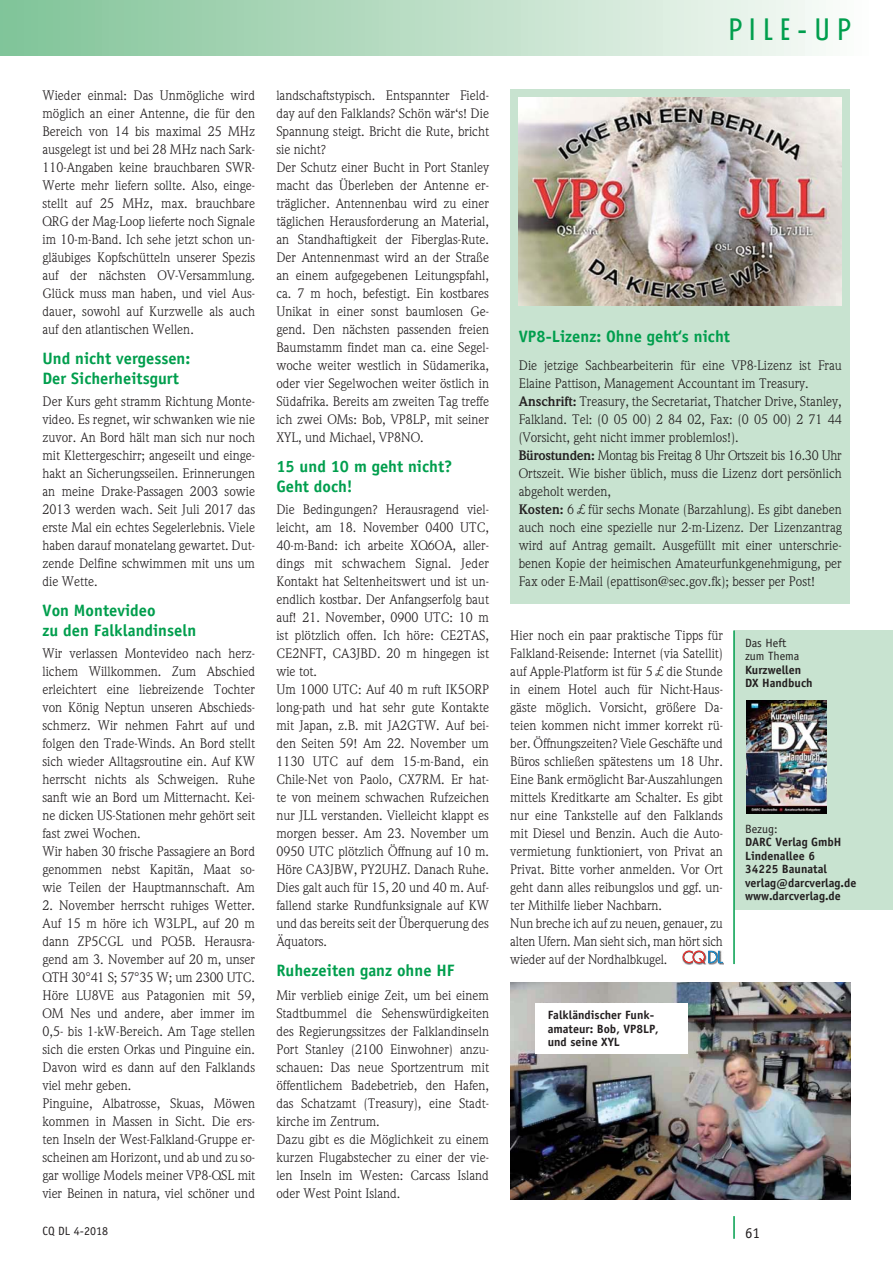
<style>
.page{position:relative;width:893px;height:1263px;background:#fff}
.page>*{position:absolute;margin:0;border:0;box-sizing:border-box;transform-origin:0 0}
.t1{font:condensed 30px "Limerick";letter-spacing:.26em;color:#009e4d}
.t2{font:700 16.5px/19.8px "Officina Sans";color:#009e4d}
.t3{font:15px "Officina Sans";color:#231f20}
.t4{font:13.5px/18px "Weidemann";color:#231f20}
.t5{font:700 12px/13.5px "Officina Sans";color:#231f20}
.t6{font:12px/13.5px "Officina Sans";color:#231f20}
.s1{font-weight:700}
</style>
<div class="page">
<div style="left:0;top:0;width:893px;height:55px;background:linear-gradient(to right,#7fc396,#fefdfc)"></div>
<hr style="left:733px;top:1216px;width:2px;height:23px;background:#009e4d">
<img style="left:684px;top:962px;width:40px;height:2px">
<svg style="left:683px;top:950px;width:40px;height:13px"></svg>
<div style="left:734px;top:630px;width:159px;height:280px;background:#c8e3d0"></div>
<img style="left:746px;top:700px;width:81px;height:113px">
<img style="left:510px;top:982px;width:340px;height:217px">
<div style="left:535px;top:1003px;width:153px;height:51px;background:#fff"></div>
<div style="left:510px;top:89px;width:340px;height:515px;background:#c8e3d0"></div>
<img style="left:519px;top:98px;width:323px;height:207px">
<hr style="left:733px;top:630px;width:2px;height:334px;background:#009e4d">
<p class="t4" style="left:42px;top:87px;width:214px;text-align:justify">Wieder einmal: Das Unmögliche wird möglich an einer Antenne, die für den Bereich von 14 bis maximal 25 MHz ausgelegt ist und bei 28 MHz nach Sark-110-Angaben keine brauchbaren SWR-Werte mehr liefern sollte. Also, einge&shy;stellt auf 25 MHz, max. brauchbare QRG der Mag-Loop lieferte noch Signale im 10-m-Band. Ich sehe jetzt schon un&shy;gläubiges Kopfschütteln unserer Spezis auf der nächsten OV-Versammlung.<br>Glück muss man haben, und viel Aus&shy;dauer, sowohl auf Kurzwelle als auch auf den atlantischen Wellen.</p>
<p class="t2" style="left:42px;top:350px;width:149px">Und nicht vergessen:<br>Der Sicherheitsgurt</p>
<p class="t4" style="left:42px;top:393px;width:214px;text-align:justify">Der Kurs geht stramm Richtung Monte&shy;video. Es regnet, wir schwanken wie nie zuvor. An Bord hält man sich nur noch mit Klettergeschirr; angeseilt und einge&shy;hakt an Sicherungsseilen. Erinnerungen an meine Drake-Passagen 2003 sowie 2013 werden wach. Seit Juli 2017 das erste Mal ein echtes Segelerlebnis. Viele haben darauf monatelang gewartet. Dut&shy;zende Delfine schwimmen mit uns um die Wette.</p>
<p class="t2" style="left:42px;top:602px;width:155px">Von Montevideo<br>zu den Falklandinseln</p>
<p class="t4" style="left:42px;top:645px;width:214px">Wir verlassen Montevideo nach herz&shy;lichem Willkommen. Zum Abschied erleichtert eine liebreizende Tochter von König Neptun unseren Abschieds&shy;schmerz. Wir nehmen Fahrt auf und folgen den Trade-Winds. An Bord stellt sich wieder Alltagsroutine ein. Auf KW herrscht nichts als Schweigen. Ruhe sanft wie an Bord um Mitternacht. Kei&shy;ne dicken US-Stationen mehr gehört seit fast zwei Wochen.<br>Wir haben 30 frische Passagiere an Bord genommen nebst Kapitän, Maat so&shy;wie Teilen der Hauptmannschaft. Am</p>
<p class="t4" style="left:42px;top:897px;width:214px">2. November herrscht ruhiges Wetter.<br>Auf 15 m höre ich W3LPL, auf 20 m dann ZP5CGL und PQ5B. Herausra&shy;gend am 3. November auf 20 m, unser QTH 30°41 S; 57°35 W; um 2300 UTC.<br>Höre LU8VE aus Patagonien mit 59, OM Nes und andere, aber immer im 0,5- bis 1-kW-Bereich. Am Tage stellen sich die ersten Orkas und Pinguine ein.<br>Davon wird es dann auf den Falklands viel mehr geben.<br>Pinguine, Albatrosse, Skuas, Möwen kommen in Massen in Sicht. Die ers&shy;ten Inseln der West-Falkland-Gruppe er&shy;scheinen am Horizont, und ab und zu so&shy;gar wollige Models meiner VP8-QSL mit vier Beinen in natura, viel schöner und</p>
<p class="t4" style="left:276px;top:87px;width:214px">landschaftstypisch. Entspannter Field&shy;day auf den Falklands? Schön wär‘s! Die Spannung steigt. Bricht die Rute, bricht sie nicht?<br>Der Schutz einer Bucht in Port Stanley macht das Überleben der Antenne er&shy;träglicher. Antennenbau wird zu einer täglichen Herausforderung an Material, an Standhaftigkeit der Fiberglas-Rute.<br>Der Antennenmast wird an der Straße an einem aufgegebenen Leitungspfahl, ca. 7 m hoch, befestigt. Ein kostbares Unikat in einer sonst baumlosen Ge&shy;gend. Den nächsten passenden freien Baumstamm findet man ca. eine Segel&shy;woche weiter westlich in Südamerika, oder vier Segelwochen weiter östlich in Südafrika. Bereits am zweiten Tag treffe ich zwei OMs: Bob, VP8LP, mit seiner XYL, und Michael, VP8NO.</p>
<p class="t2" style="left:276px;top:458px;width:178px">15 und 10 m geht nicht?<br>Geht doch!</p>
<p class="t4" style="left:276px;top:501px;width:214px">Die Bedingungen? Herausragend viel&shy;leicht, am 18. November 0400 UTC, 40-m-Band: ich arbeite XQ6OA, aller&shy;dings mit schwachem Signal. Jeder Kontakt hat Seltenheitswert und ist un&shy;endlich kostbar. Der Anfangserfolg baut auf! 21. November, 0900 UTC: 10 m ist plötzlich offen. Ich höre: CE2TAS, CE2NFT, CA3JBD. 20 m hingegen ist wie tot.<br>Um 1000 UTC: Auf 40 m ruft IK5ORP long-path und hat sehr gute Kontakte mit Japan, z.B. mit JA2GTW. Auf bei&shy;den Seiten 59! Am 22. November um 1130 UTC auf dem 15-m-Band, ein Chile-Net von Paolo, CX7RM. Er hat&shy;te von meinem schwachen Rufzeichen nur JLL verstanden. Vielleicht klappt es morgen besser. Am 23. November um 0950 UTC plötzlich Öffnung auf 10 m.<br>Höre CA3JBW, PY2UHZ. Danach Ruhe.<br>Dies galt auch für 15, 20 und 40 m. Auf&shy;fallend starke Rundfunksignale auf KW und das bereits seit der Überquerung des Äquators.</p>
<p class="t2" style="left:276px;top:962px;width:180px">Ruhezeiten ganz ohne HF</p>
<p class="t4" style="left:276px;top:987px;width:214px">Mir verblieb einige Zeit, um bei einem Stadtbummel die Sehenswürdigkeiten des Regierungssitzes der Falklandinseln Port Stanley (2100 Einwohner) anzu&shy;schauen: Das neue Sportzentrum mit öffentlichem Badebetrieb, den Hafen, das Schatzamt (Treasury), eine Stadt&shy;kirche im Zentrum.<br>Dazu gibt es die Möglichkeit zu einem kurzen Flugabstecher zu einer der vie&shy;len Inseln im Westen: Carcass Island oder West Point Island.</p>
<h1 class="t1" style="left:729px;top:12px;width:123px">PILE-UP</h1>
<p class="t2" style="left:519px;top:328px;width:213px">VP8-Lizenz: Ohne geht‘s nicht</p>
<p class="t4" style="left:519px;top:357px;width:324px">Die jetzige Sachbearbeiterin für eine VP8-Lizenz ist Frau Elaine Pattison, Management Accountant im Treasury.<br><span class="s1">Anschrift:</span> Treasury, the Secretariat, Thatcher Drive, Stanley, Falkland. Tel: (0 05 00) 2 84 02, Fax: (0 05 00) 2 71 44 (Vorsicht, geht nicht immer problemlos!).<br><span class="s1">Bürostunden:</span> Montag bis Freitag 8 Uhr Ortszeit bis 16.30 Uhr Ortszeit. Wie bisher üblich, muss die Lizenz dort persönlich abgeholt werden,<br><span class="s1">Kosten:</span> 6 £ für sechs Monate (Barzahlung). Es gibt daneben auch noch eine spezielle nur 2-m-Lizenz. Der Lizenzantrag wird auf Antrag gemailt. Ausgefüllt mit einer unterschrie&shy;benen Kopie der heimischen Amateurfunkgenehmigung, per Fax oder E-Mail (epattison@sec.gov.fk); besser per Post!</p>
<p class="t4" style="left:510px;top:627px;width:214px">Hier noch ein paar praktische Tipps für Falkland-Reisende: Internet (via Satellit) auf Apple-Platform ist für 5 £ die Stunde in einem Hotel auch für Nicht-Haus&shy;gäste möglich. Vorsicht, größere Da&shy;teien kommen nicht immer korrekt rü&shy;ber. Öffnungszeiten? Viele Geschäfte und Büros schließen spätestens um 18 Uhr.<br>Eine Bank ermöglicht Bar-Auszahlungen mittels Kreditkarte am Schalter. Es gibt nur eine Tankstelle auf den Falklands mit Diesel und Benzin. Auch die Auto&shy;vermietung funktioniert, von Privat an Privat. Bitte vorher anmelden. Vor Ort geht dann alles reibungslos und ggf. un&shy;ter Mithilfe lieber Nachbarn.<br>Nun breche ich auf zu neuen, genauer, zu alten Ufern. Man sieht sich, man hört sich wieder auf der Nordhalbkugel.</p>
<p class="t5" style="left:548px;top:1009px;width:113px">Falkländischer Funk&shy;amateur: Bob, VP8LP, und seine XYL</p>
<p class="t6" style="left:745px;top:637px;width:56px">Das Heft zum Thema</p>
<p class="t5" style="left:745px;top:664px;width:69px">Kurzwellen<br>DX Handbuch</p>
<p class="t6" style="left:745px;top:823px;width:34px">Bezug:</p>
<p class="t5" style="left:745px;top:836px;width:113px">DARC Verlag GmbH<br>Lindenallee 6<br>34225 Baunatal verlag@darcverlag.de www.darcverlag.de</p>
<p class="t6" style="left:42px;top:1225px;width:67px">CQ DL 4-2018</p>
<p class="t3" style="left:745px;top:1227px;width:16px">61</p>
</div>
